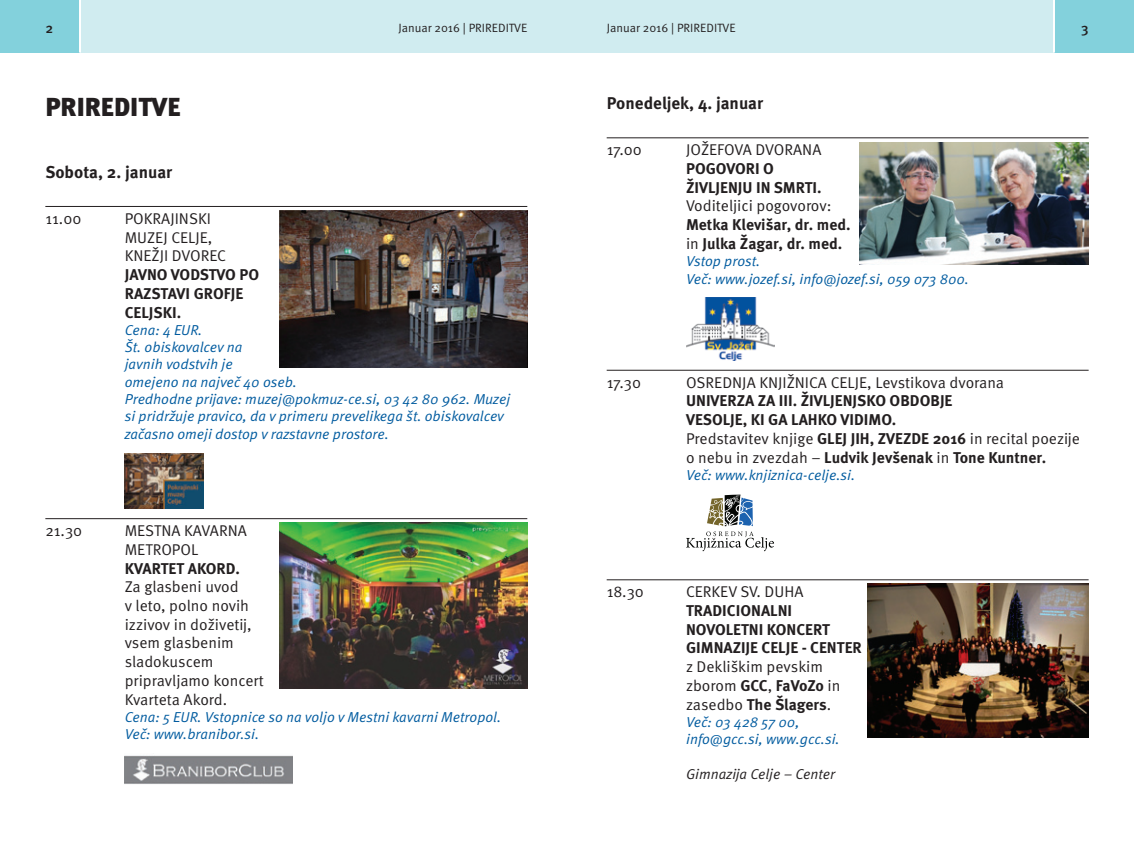
<style>
.page{position:relative;width:1134px;height:851px;background:#fff}
.page>*{position:absolute;margin:0;border:0;box-sizing:border-box;transform-origin:0 0}
.t1{font:900 26px "Meta Pro";color:#231f20}
.t2{font:700 17px "Meta Pro";color:#231f20}
.t3{font:15.6px/18.8px "Meta Pro";color:#231f20}
.t4{font:700 15.6px/18.8px "Meta Pro";color:#231f20}
.t5{font:italic 14.4px/17.2px "Meta Pro";color:#015b9f}
.t6{font:italic 14.4px "Meta Pro";color:#231f20}
.t7{font:500 14px "Meta Pro";color:#231f20}
.t8{font:12px "Meta Pro";color:#231f20}
.s1{font-weight:400}
.s2{font-weight:700}
</style>
<div class="page">
<div style="left:0;top:0;width:567px;height:53px;background:#d0ecf0"></div>
<div style="left:567px;top:0;width:567px;height:53px;background:#d0ecf0"></div>
<div style="left:0;top:0;width:79px;height:53px;background:#83d1dc"></div>
<div style="left:1054px;top:0;width:80px;height:53px;background:#83d1dc"></div>
<hr style="left:45px;top:206px;width:482px;height:1px;background:#231f20">
<hr style="left:45px;top:518px;width:482px;height:1px;background:#231f20">
<img style="left:280px;top:210px;width:247px;height:157px">
<img style="left:125px;top:453px;width:78px;height:55px">
<img style="left:280px;top:522px;width:247px;height:166px">
<img style="left:125px;top:755px;width:168px;height:29px">
<hr style="left:607px;top:137px;width:482px;height:1px;background:#231f20">
<hr style="left:607px;top:370px;width:482px;height:1px;background:#231f20">
<hr style="left:607px;top:579px;width:482px;height:1px;background:#231f20">
<img style="left:859px;top:142px;width:230px;height:122px">
<img style="left:686px;top:298px;width:88px;height:62px">
<svg style="left:686px;top:494px;width:88px;height:57px"></svg>
<img style="left:867px;top:584px;width:222px;height:153px">
<hr style="left:79px;top:0;width:2px;height:53px;background:#fff">
<hr style="left:1053px;top:0;width:2px;height:53px;background:#fff">
<p class="t7" style="left:45px;top:20px;width:9px">2</p>
<p class="t8" style="left:398px;top:20px;width:131px">Januar 2016 | PRIREDITVE</p>
<p class="t8" style="left:607px;top:20px;width:131px">Januar 2016 | PRIREDITVE</p>
<p class="t7" style="left:1081px;top:20px;width:9px">3</p>
<h1 class="t1" style="left:45px;top:91px;width:137px">PRIREDITVE</h1>
<p class="t2" style="left:45px;top:161px;width:128px">Sobota, 2. januar</p>
<p class="t3" style="left:45px;top:209px;width:38px">11.00</p>
<p class="t3" style="left:125px;top:209px;width:103px">POKRAJINSKI<br>MUZEJ CELJE,<br>KNEŽJI DVOREC</p>
<p class="t4" style="left:125px;top:266px;width:136px">JAVNO VODSTVO PO<br>RAZSTAVI GROFJE<br>CELJSKI.</p>
<p class="t5" style="left:125px;top:321px;width:387px">Cena: 4 EUR.<br>Št. obiskovalcev na<br>javnih vodstvih je<br>omejeno na največ 40 oseb.<br>Predhodne prijave: muzej@pokmuz-ce.si, 03 42 80 962. Muzej si pridržuje pravico, da v primeru prevelikega št. obiskovalcev začasno omeji dostop v razstavne prostore.</p>
<p class="t3" style="left:45px;top:521px;width:38px">21.30</p>
<p class="t3" style="left:125px;top:521px;width:124px">MESTNA KAVARNA<br>METROPOL</p>
<p class="t4" style="left:125px;top:559px;width:117px">KVARTET AKORD.</p>
<p class="t3" style="left:125px;top:578px;width:141px">Za glasbeni uvod<br>v leto, polno novih izzivov in doživetij, vsem glasbenim sladokuscem pripravljamo koncert<br>Kvarteta Akord.</p>
<p class="t5" style="left:125px;top:708px;width:378px">Cena: 5 EUR. Vstopnice so na voljo v Mestni kavarni Metropol.<br>Več: www.branibor.si.</p>
<p class="t2" style="left:607px;top:93px;width:158px">Ponedeljek, 4. januar</p>
<p class="t3" style="left:607px;top:141px;width:37px">17.00</p>
<p class="t3" style="left:686px;top:141px;width:137px">JOŽEFOVA DVORANA</p>
<p class="t4" style="left:686px;top:160px;width:137px">POGOVORI O<br>ŽIVLJENJU IN SMRTI.</p>
<p class="t3" style="left:686px;top:197px;width:147px">Voditeljici pogovorov:</p>
<p class="t4" style="left:686px;top:216px;width:166px">Metka Klevišar, dr. med. <span class="s1">in</span> Julka Žagar, dr. med.</p>
<p class="t5" style="left:686px;top:253px;width:284px">Vstop prost.<br>Več: www.jozef.si, info@jozef.si, 059 073 800.</p>
<p class="t3" style="left:607px;top:373px;width:36px">17.30</p>
<p class="t3" style="left:686px;top:373px;width:320px">OSREDNJA KNJIŽNICA CELJE, Levstikova dvorana</p>
<p class="t4" style="left:686px;top:392px;width:395px">UNIVERZA ZA III. ŽIVLJENJSKO OBDOBJE<br>VESOLJE, KI GA LAHKO VIDIMO.<br><span class="s1">Predstavitev knjige</span> GLEJ JIH, ZVEZDE 2016 <span class="s1">in recital poezije o nebu in zvezdah –</span> Ludvik Jevšenak <span class="s1">in</span> Tone Kuntner.</p>
<p class="t5" style="left:686px;top:466px;width:171px">Več: www.knjiznica-celje.si.</p>
<p class="t3" style="left:607px;top:582px;width:39px">18.30</p>
<p class="t3" style="left:686px;top:582px;width:119px">CERKEV SV. DUHA</p>
<p class="t4" style="left:686px;top:601px;width:177px">TRADICIONALNI<br>NOVOLETNI KONCERT<br>GIMNAZIJE CELJE - CENTER</p>
<p class="t3" style="left:686px;top:657px;width:156px">z Dekliškim pevskim zborom <span class="s2">GCC</span>, <span class="s2">FaVoZo</span> in zasedbo <span class="s2">The Šlagers</span>.</p>
<p class="t5" style="left:686px;top:713px;width:155px">Več: 03 428 57 00, info@gcc.si, www.gcc.si.</p>
<p class="t6" style="left:686px;top:764px;width:151px">Gimnazija Celje – Center</p>
</div>
